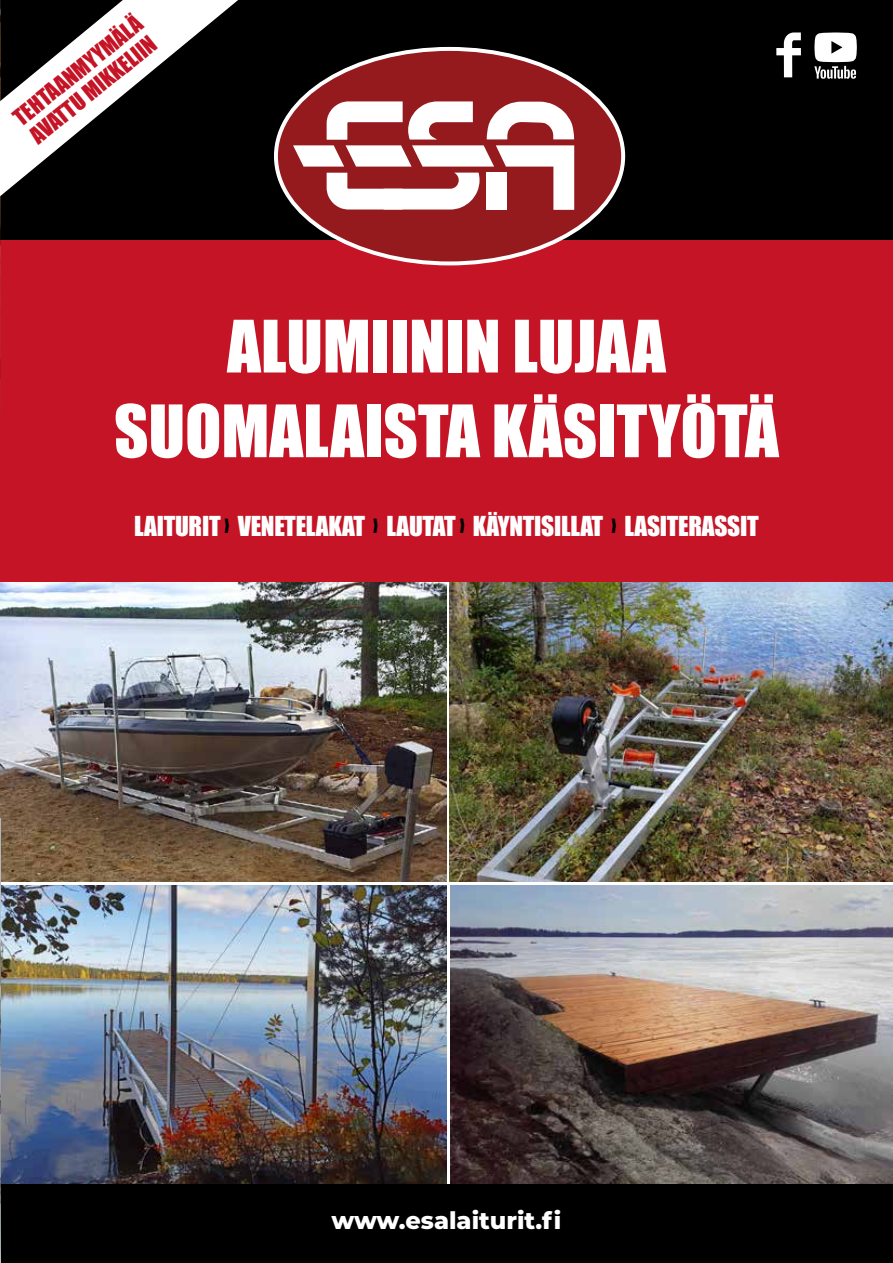
<style>
.page{position:relative;width:893px;height:1263px;background:#fff}
.page>*{position:absolute;margin:0;border:0;box-sizing:border-box;transform-origin:0 0}
.t1{font:66.75px/84.8px "Impact";color:#fff;text-align:center}
.t2{font:25.2px "Impact";letter-spacing:-.01em;color:#fff}
.t3{font:800 24px "Montserrat";color:#fff}
.t4{font:21.9px/24.5px "Impact";color:#c41425}
.s1{color:#000}
</style>
<div class="page">
<div style="left:0;top:0;width:893px;height:241px;background:#000"></div>
<img style="left:1px;top:885px;width:446px;height:300px">
<img style="left:1px;top:581px;width:446px;height:301px">
<img style="left:450px;top:885px;width:443px;height:300px">
<img style="left:450px;top:581px;width:443px;height:301px">
<div style="left:1px;top:1185px;width:892px;height:78px;background:#000"></div>
<div style="left:1px;top:240px;width:892px;height:341px;background:#c41425"></div>
<svg style="left:275px;top:48px;width:349px;height:216px"></svg>
<img style="left:0;top:196px;width:1px;height:297px">
<img style="left:0;top:719px;width:1px;height:544px">
<svg style="left:0;top:0;width:238px;height:196px"></svg>
<svg style="left:776px;top:33px;width:25px;height:44px"></svg>
<svg style="left:814px;top:33px;width:43px;height:46px"></svg>
<p class="t4" style="left:8px;top:110px;width:160px;rotate:-39deg">TEHTAANMYYMÄLÄ<br>AVATTU MIKKELIIN</p>
<h1 class="t1" style="left:114px;top:302px;width:666px">ALUMIININ LUJAA<br>SUOMALAISTA KÄSITYÖTÄ</h1>
<p class="t2" style="left:134px;top:506px;width:626px">LAITURIT <span class="s1">›</span> VENETELAKAT <span class="s1">›</span> LAUTAT <span class="s1">›</span> KÄYNTISILLAT <span class="s1">›</span> LASITERASSIT</p>
<p class="t3" style="left:331px;top:1203px;width:231px">www.esalaiturit.fi</p>
</div>
